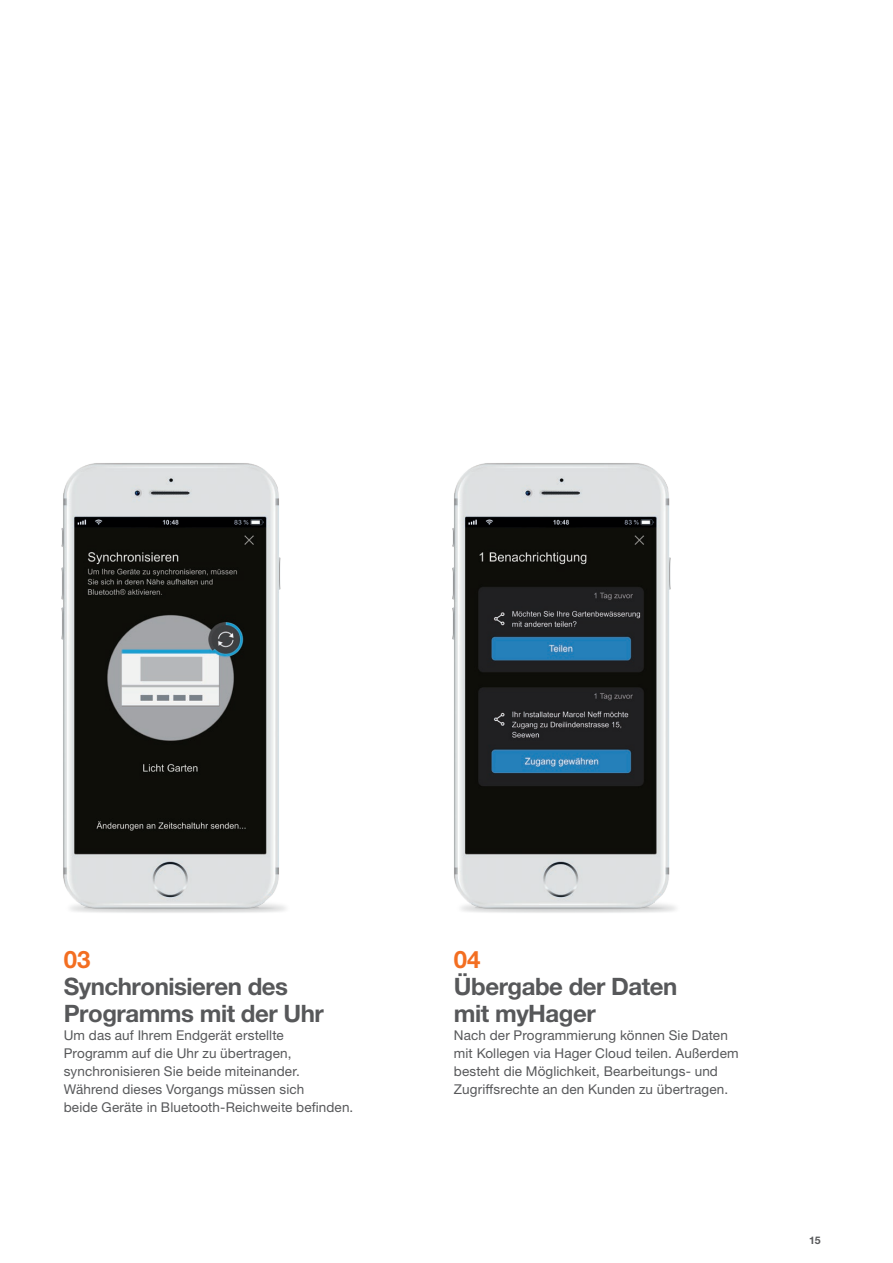
<style>
.page{position:relative;width:893px;height:1263px;background:#fff}
.page>*{position:absolute;margin:0;border:0;box-sizing:border-box;transform-origin:0 0}
.t1{font:700 24px/27px "Helvetica Neue LTW1 G";letter-spacing:-.02em;color:#57585a}
.t2{font:700 24px "Helvetica Neue LTW1 G";color:#f36e21}
.t3{font:13.5px/18px "Helvetica Neue LTW1 G";letter-spacing:.01em;color:#57585a}
.t4{font:700 10.5px "Helvetica Neue LTW1 G";color:#57585a}
</style>
<div class="page">
<img style="left:61px;top:463px;width:225px;height:450px">
<img style="left:452px;top:463px;width:224px;height:450px">
<h1 class="t2" style="left:64px;top:945px;width:28px">03</h1>
<h1 class="t1" style="left:64px;top:973px;width:262px">Synchronisieren des<br>Programms mit der Uhr</h1>
<p class="t3" style="left:64px;top:1026px;width:291px">Um das auf Ihrem Endgerät erstellte<br>Programm auf die Uhr zu übertragen, synchronisieren Sie beide miteinander.<br>Während dieses Vorgangs müssen sich<br>beide Geräte in Bluetooth-Reichweite befinden.</p>
<h1 class="t2" style="left:454px;top:945px;width:28px">04</h1>
<h1 class="t1" style="left:454px;top:973px;width:225px">Übergabe der Daten mit myHager</h1>
<p class="t3" style="left:454px;top:1026px;width:286px">Nach der Programmierung können Sie Daten mit Kollegen via Hager Cloud teilen. Außerdem besteht die Möglichkeit, Bearbeitungs- und Zugriffsrechte an den Kunden zu übertragen.</p>
<p class="t4" style="left:809px;top:1233px;width:13px">15</p>
</div>
